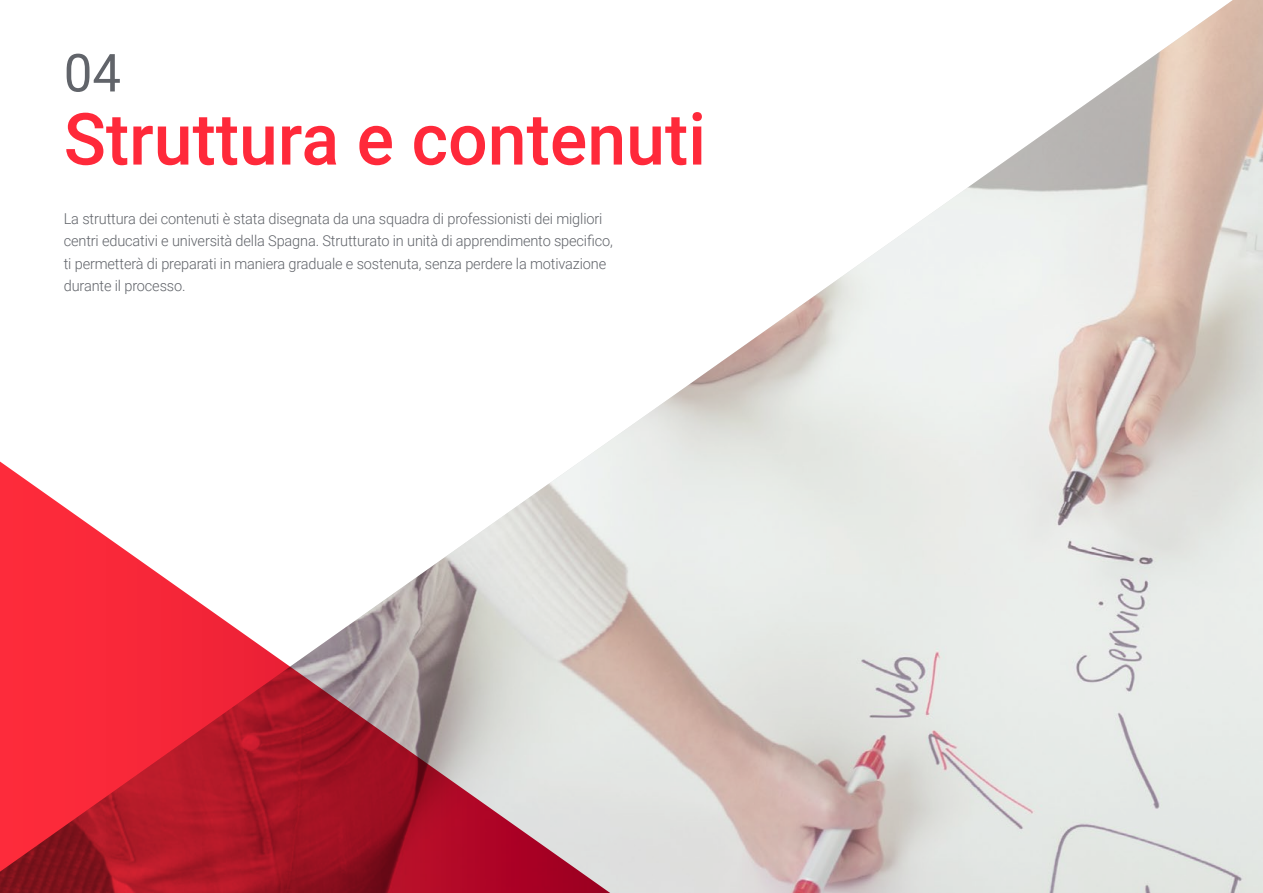
<style>
.page{position:relative;width:1263px;height:893px;background:#fff}
.page>*{position:absolute;margin:0;border:0;box-sizing:border-box;transform-origin:0 0}
.t1{font:500 72px "Roboto";color:#ff293a}
.t2{font:52.5px "Roboto";color:#61646a}
.t3{font:300 15px/22.5px "Roboto";letter-spacing:-.01em;color:#61646a}
</style>
<div class="page">
<img style="left:602px;top:0;width:661px;height:893px">
<svg style="left:0;top:446px;width:640px;height:447px"></svg>
<h2 class="t2" style="left:64px;top:36px;width:59px">04</h2>
<h1 class="t1" style="left:64px;top:89px;width:644px">Struttura e contenuti</h1>
<p class="t3" style="left:64px;top:207px;width:551px">La struttura dei contenuti è stata disegnata da una squadra di professionisti dei migliori centri educativi e università della Spagna. Strutturato in unità di apprendimento specifico, ti permetterà di preparati in maniera graduale e sostenuta, senza perdere la motivazione durante il processo.</p>
</div>
